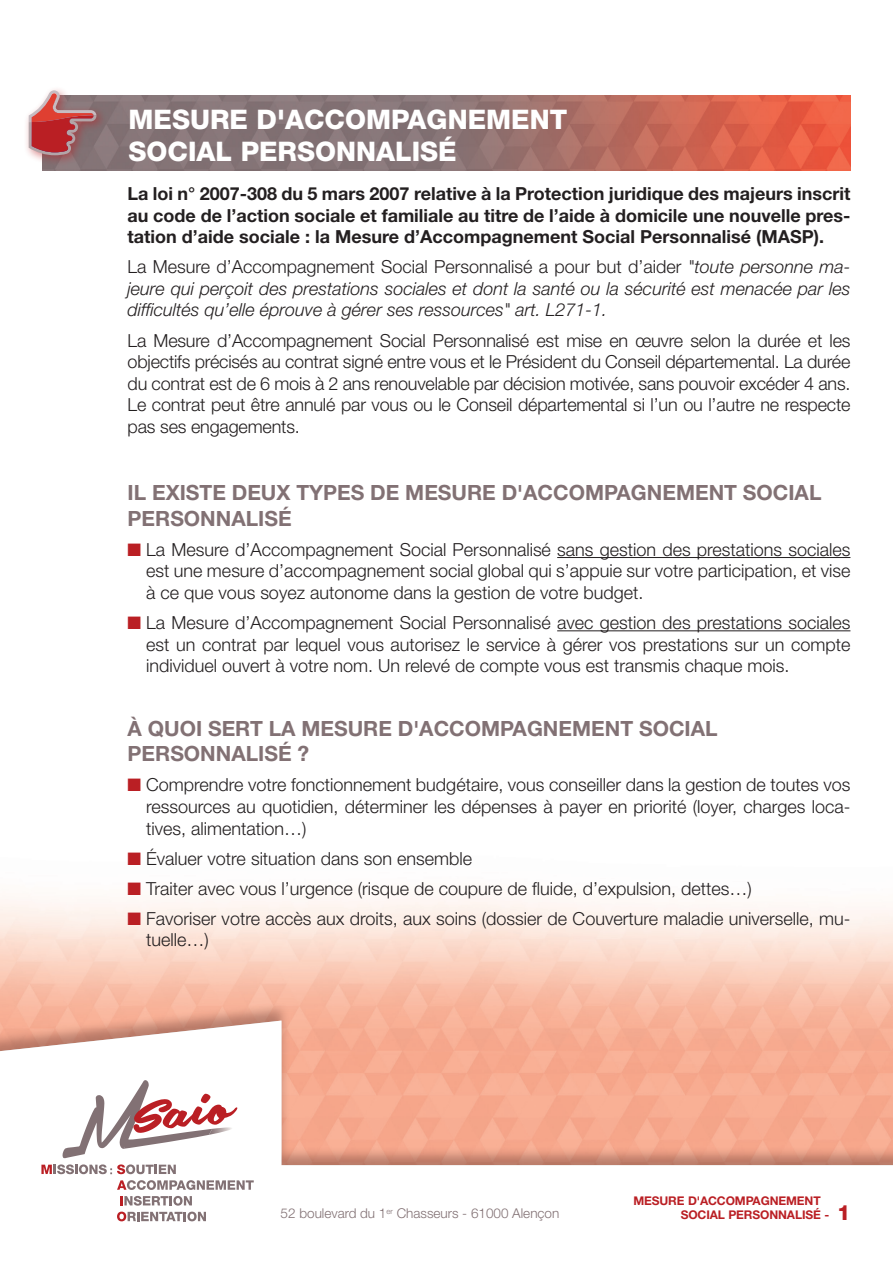
<style>
.page{position:relative;width:893px;height:1263px;background:#fff}
.page>*{position:absolute;margin:0;border:0;box-sizing:border-box;transform-origin:0 0}
.t1{font:800 27px "Helvetica Neue LT Std";color:#fff}
.t2{font:700 21px "Helvetica Neue LT Std";color:#827174}
.t3{font:800 21px "Helvetica Neue LT Std";color:#ba1f24}
.t4{font:300 18px/21.6px "Helvetica Neue LT Std";color:#231f20;text-align:justify}
.t5{font:700 18px/21.6px "Helvetica Neue LT Std";color:#231f20;text-align:justify}
.t6{font:italic 300 18px/21.6px "Helvetica Neue LT Std";color:#231f20;text-align:justify}
.t7{font:300 13.5px "Helvetica Neue LT Std";color:#827174}
.t8{font:700 12px/14.4px "Helvetica Neue LT Std";letter-spacing:-.01em;color:#ba1f24}
.s1{font-style:normal}
.s2{color:#ba1f24}
</style>
<div class="page">
<div style="left:0;top:847px;width:893px;height:318px;background:#827174;opacity:.5"></div>
<svg style="left:117px;top:1180px;width:137px;height:10px"></svg>
<svg style="left:117px;top:1196px;width:89px;height:25px"></svg>
<svg style="left:41px;top:1164px;width:135px;height:10px"></svg>
<svg style="left:63px;top:1080px;width:174px;height:78px"></svg>
<img style="left:43px;top:96px;width:807px;height:75px">
<hr style="left:557px;top:557px;width:293px;height:1px;background:#231f20">
<hr style="left:557px;top:630px;width:293px;height:1px;background:#231f20">
<div style="left:23px;top:86px;width:84px;height:80px;background:#ba1f24;opacity:.5"></div>
<svg style="left:29px;top:90px;width:67px;height:65px;background:#b76e70"></svg>
<h1 class="t1" style="left:129px;top:103px;width:360px">MESURE D'ACCOMPAGNEME</h1>
<h1 class="t1" style="left:530px;top:103px;width:39px">NT</h1>
<h1 class="t1" style="left:129px;top:135px;width:150px">SOCIAL PERS</h1>
<h1 class="t1" style="left:315px;top:135px;width:143px">ONNALISÉ</h1>
<p class="t5" style="left:128px;top:182px;width:724px">La loi n° 2007-308 du 5 mars 2007 relative à la Protection juridique des majeurs inscrit au code de l’action sociale et familiale au titre de l’aide à domicile une nouvelle pres&shy;tation d’aide sociale : la Mesure d’Accompagnement Social Personnalisé (MASP).</p>
<p class="t6" style="left:128px;top:256px;width:724px"><span class="s1">La Mesure d’Accompagnement Social Personnalisé a pour but d’aider</span> "toute personne ma&shy;jeure qui perçoit des prestations sociales et dont la santé ou la sécurité est menacée par les difficultés qu’elle éprouve à gérer ses ressources" art. L271-1.</p>
<p class="t4" style="left:128px;top:329px;width:724px">La Mesure d’Accompagnement Social Personnalisé est mise en œuvre selon la durée et les objectifs précisés au contrat signé entre vous et le Président du Conseil départemental. La durée du contrat est de 6 mois à 2 ans renouvelable par décision motivée, sans pouvoir excéder 4 ans.<br>Le contrat peut être annulé par vous ou le Conseil départemental si l’un ou l’autre ne respecte pas ses engagements.</p>
<p class="t2" style="left:128px;top:480px;width:474px">il existe deux types de mesure d'accompa</p>
<p class="t2" style="left:631px;top:480px;width:178px">gnement social</p>
<p class="t2" style="left:128px;top:505px;width:166px">personnalisé</p>
<p class="t4" style="left:146px;top:538px;width:706px;text-indent:-19px"><span class="s2">■</span> La Mesure d’Accompagnement Social Personnalisé sans gestion des prestations sociales est une mesure d’accompagnement social global qui s’appuie sur votre participation, et vise à ce que vous soyez autonome dans la gestion de votre budget.</p>
<p class="t4" style="left:146px;top:611px;width:706px;text-indent:-19px"><span class="s2">■</span> La Mesure d’Accompagnement Social Personnalisé avec gestion des prestations sociales est un contrat par lequel vous autorisez le service à gérer vos prestations sur un compte individuel ouvert à votre nom. Un relevé de compte vous est transmis chaque mois.</p>
<p class="t2" style="left:128px;top:715px;width:370px">à quoi sert la mesure d'accompa</p>
<p class="t2" style="left:527px;top:715px;width:178px">gnement social</p>
<p class="t2" style="left:128px;top:741px;width:183px">personnalisé ?</p>
<p class="t4" style="left:146px;top:774px;width:706px;text-indent:-19px"><span class="s2">■</span> Comprendre votre fonctionnement budgétaire, vous conseiller dans la gestion de toutes vos ressources au quotidien, déterminer les dépenses à payer en priorité (loyer, charges loca&shy;tives, alimentation…)</p>
<p class="t4" style="left:128px;top:847px;width:346px"><span class="s2">■</span> Évaluer votre situation dans son ensemble</p>
<p class="t4" style="left:128px;top:877px;width:626px"><span class="s2">■</span> Traiter avec vous l’urgence (risque de coupure de fluide, d’expulsion, dettes…)</p>
<p class="t4" style="left:146px;top:907px;width:706px;text-indent:-19px"><span class="s2">■</span> Favoriser votre accès aux droits, aux soins (dossier de Couverture maladie universelle, mu&shy;tuelle…)</p>
<p class="t8" style="left:681px;top:1193px;width:150px;text-indent:-47px">mesure d'accompagnement social personnalisé -</p>
<p class="t7" style="left:281px;top:1205px;width:280px">52 boulevard du 1<sup>er</sup> Chasseurs - 61000 Alençon</p>
<p class="t3" style="left:837px;top:1200px;width:15px">1</p>
</div>
